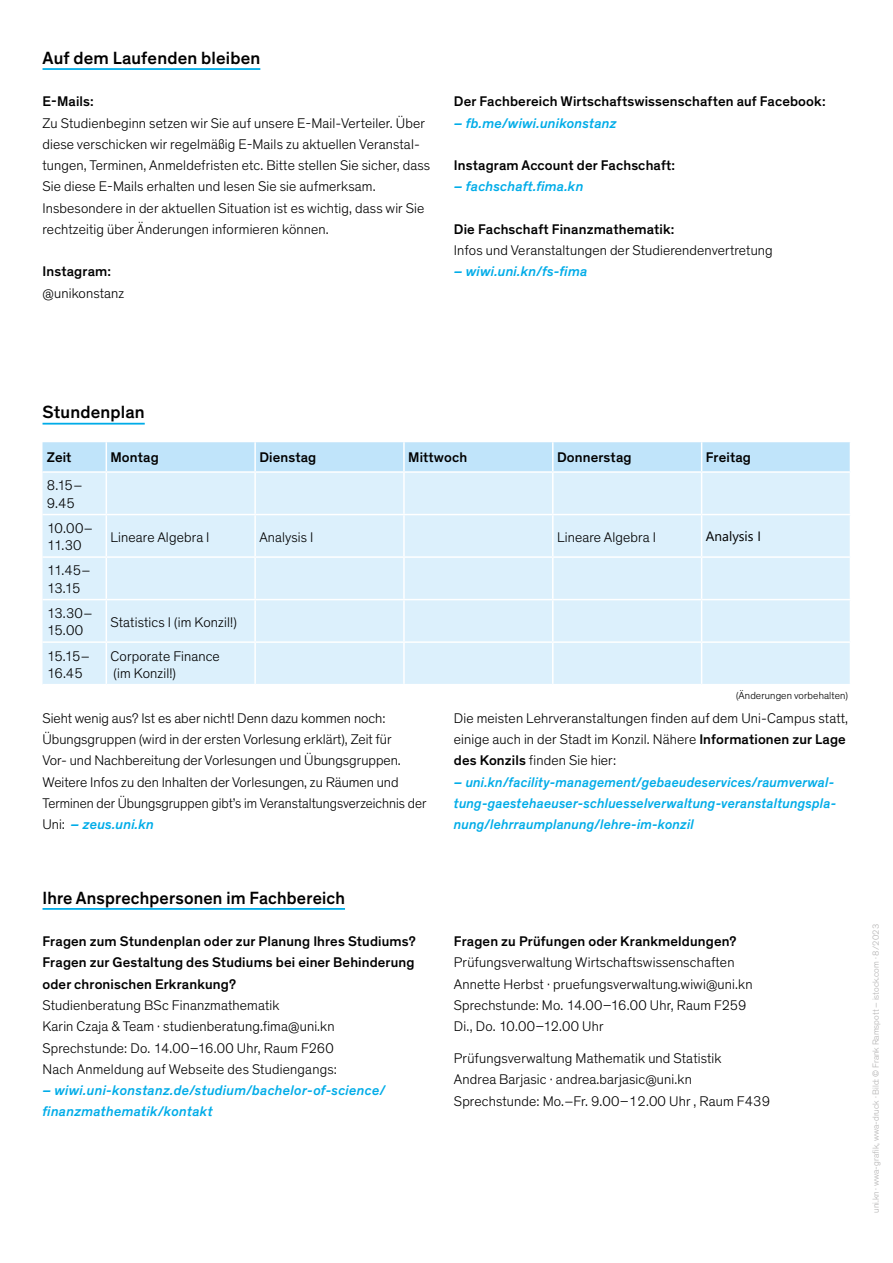
<style>
.page{position:relative;width:893px;height:1263px;background:#fff}
.page>*{position:absolute;margin:0;border:0;box-sizing:border-box;transform-origin:0 0}
.t1{font:500 18px "Theinhardt";letter-spacing:.01em;color:#000}
.t2{font:300 14.25px/21.3px "Theinhardt";letter-spacing:.01em;color:#000}
.t3{font:500 14.25px/21.3px "Theinhardt";letter-spacing:.01em;color:#000;text-align:justify}
.t4{font:italic 500 14.25px/21.3px "Theinhardt";letter-spacing:.01em;color:#00ace8}
.t5{font:13.5px "Segoe UI";color:#000}
.t6{font:300 10.5px "Theinhardt";letter-spacing:.01em;color:#000}
.t7{font:300 9px "Theinhardt";color:#b3b2b2}
.s1{font-weight:500;font-style:italic;color:#00ace8}
.s2{font-weight:500}
</style>
<div class="page">
<hr style="left:43px;top:68px;width:217px;height:2px;background:#00ace8">
<div style="left:43px;top:473px;width:807px;height:211px;background:#dcf0fc"></div>
<hr style="left:106px;top:473px;width:1px;height:41px;background:#fff">
<hr style="left:254px;top:473px;width:2px;height:41px;background:#fff">
<hr style="left:403px;top:473px;width:2px;height:41px;background:#fff">
<hr style="left:552px;top:473px;width:2px;height:41px;background:#fff">
<hr style="left:701px;top:473px;width:1px;height:41px;background:#fff">
<hr style="left:43px;top:514px;width:63px;height:1px;background:#fff">
<hr style="left:106px;top:514px;width:149px;height:1px;background:#fff">
<hr style="left:106px;top:515px;width:1px;height:41px;background:#fff">
<hr style="left:255px;top:514px;width:149px;height:1px;background:#fff">
<hr style="left:254px;top:515px;width:2px;height:41px;background:#fff">
<hr style="left:403px;top:515px;width:2px;height:41px;background:#fff">
<hr style="left:552px;top:515px;width:2px;height:41px;background:#fff">
<hr style="left:701px;top:515px;width:1px;height:41px;background:#fff">
<hr style="left:106px;top:558px;width:1px;height:41px;background:#fff">
<hr style="left:254px;top:558px;width:2px;height:41px;background:#fff">
<hr style="left:403px;top:558px;width:2px;height:41px;background:#fff">
<hr style="left:552px;top:558px;width:2px;height:41px;background:#fff">
<hr style="left:701px;top:558px;width:1px;height:41px;background:#fff">
<hr style="left:106px;top:600px;width:1px;height:41px;background:#fff">
<hr style="left:254px;top:600px;width:2px;height:41px;background:#fff">
<hr style="left:403px;top:600px;width:2px;height:41px;background:#fff">
<hr style="left:552px;top:600px;width:2px;height:41px;background:#fff">
<hr style="left:701px;top:600px;width:1px;height:41px;background:#fff">
<hr style="left:106px;top:643px;width:1px;height:41px;background:#fff">
<hr style="left:254px;top:643px;width:2px;height:41px;background:#fff">
<hr style="left:403px;top:643px;width:2px;height:41px;background:#fff">
<hr style="left:552px;top:643px;width:2px;height:41px;background:#fff">
<hr style="left:701px;top:643px;width:1px;height:41px;background:#fff">
<hr style="left:404px;top:514px;width:149px;height:1px;background:#fff">
<hr style="left:553px;top:514px;width:149px;height:1px;background:#fff">
<hr style="left:702px;top:514px;width:149px;height:1px;background:#fff">
<hr style="left:43px;top:556px;width:63px;height:2px;background:#fff">
<hr style="left:106px;top:556px;width:149px;height:2px;background:#fff">
<hr style="left:255px;top:556px;width:149px;height:2px;background:#fff">
<hr style="left:404px;top:556px;width:149px;height:2px;background:#fff">
<hr style="left:553px;top:556px;width:149px;height:2px;background:#fff">
<hr style="left:702px;top:556px;width:149px;height:2px;background:#fff">
<hr style="left:43px;top:599px;width:63px;height:1px;background:#fff">
<hr style="left:106px;top:599px;width:149px;height:1px;background:#fff">
<hr style="left:255px;top:599px;width:149px;height:1px;background:#fff">
<hr style="left:404px;top:599px;width:149px;height:1px;background:#fff">
<hr style="left:553px;top:599px;width:149px;height:1px;background:#fff">
<hr style="left:702px;top:599px;width:149px;height:1px;background:#fff">
<hr style="left:43px;top:641px;width:63px;height:2px;background:#fff">
<hr style="left:106px;top:641px;width:149px;height:2px;background:#fff">
<hr style="left:255px;top:641px;width:149px;height:2px;background:#fff">
<hr style="left:404px;top:641px;width:149px;height:2px;background:#fff">
<hr style="left:553px;top:641px;width:149px;height:2px;background:#fff">
<hr style="left:702px;top:641px;width:149px;height:2px;background:#fff">
<svg style="left:43px;top:442px;width:807px;height:30px;background:#c2e5fa"></svg>
<hr style="left:43px;top:423px;width:102px;height:2px;background:#00ace8">
<hr style="left:43px;top:908px;width:302px;height:2px;background:#00ace8">
<p class="t1" style="left:43px;top:47px;width:219px">Auf dem Laufenden bleiben</p>
<p class="t3" style="left:43px;top:91px;width:53px">E-Mails:</p>
<p class="t2" style="left:43px;top:112px;width:389px">Zu Studienbeginn setzen wir Sie auf unsere E-Mail-Verteiler. Über diese verschicken wir regelmäßig E-Mails zu aktuellen Veranstal&shy;tungen, Terminen, Anmeldefristen etc. Bitte stellen Sie sicher, dass Sie diese E-Mails erhalten und lesen Sie sie aufmerksam.<br>Insbesondere in der aktuellen Situation ist es wichtig, dass wir Sie rechtzeitig über Änderungen informieren können.</p>
<p class="t3" style="left:43px;top:261px;width:70px">Instagram:</p>
<p class="t2" style="left:43px;top:282px;width:83px">@unikonstanz</p>
<p class="t3" style="left:454px;top:91px;width:373px">Der Fachbereich Wirtschaftswissenschaften auf Facebook:</p>
<p class="t4" style="left:454px;top:112px;width:164px">– fb.me/wiwi.unikonstanz</p>
<p class="t3" style="left:454px;top:155px;width:223px">Instagram Account der Fachschaft:</p>
<p class="t4" style="left:454px;top:176px;width:131px">– fachschaft.fima.kn</p>
<p class="t3" style="left:454px;top:219px;width:222px">Die Fachschaft Finanzmathematik:</p>
<p class="t2" style="left:454px;top:240px;width:320px">Infos und Veranstaltungen der Studierendenvertretung</p>
<p class="t4" style="left:454px;top:261px;width:135px">– wiwi.uni.kn/fs-fima</p>
<p class="t1" style="left:43px;top:402px;width:104px">Stundenplan</p>
<p class="t3" style="left:47px;top:447px;width:26px">Zeit</p>
<p class="t3" style="left:111px;top:447px;width:50px">Montag</p>
<p class="t3" style="left:259px;top:447px;width:58px">Dienstag</p>
<p class="t3" style="left:408px;top:447px;width:61px">Mittwoch</p>
<p class="t3" style="left:557px;top:447px;width:76px">Donnerstag</p>
<p class="t3" style="left:706px;top:447px;width:47px">Freitag</p>
<p class="t2" style="left:47px;top:477px;width:37px;line-height:17.2px">8.15–<br>9.45</p>
<p class="t2" style="left:47px;top:520px;width:48px;line-height:17.2px">10.00–<br>11.30</p>
<p class="t2" style="left:111px;top:526px;width:100px">Lineare Algebra I</p>
<p class="t2" style="left:259px;top:526px;width:56px">Analysis I</p>
<p class="t2" style="left:557px;top:526px;width:100px">Lineare Algebra I</p>
<p class="t5" style="left:706px;top:523px;width:57px">Analysis I</p>
<p class="t2" style="left:47px;top:562px;width:45px;line-height:17.2px">11.45–<br>13.15</p>
<p class="t2" style="left:47px;top:605px;width:47px;line-height:17.2px">13.30–<br>15.00</p>
<p class="t2" style="left:111px;top:611px;width:128px">Statistics I (im Konzil!)</p>
<p class="t2" style="left:47px;top:647px;width:45px;line-height:17.2px">15.15–<br>16.45</p>
<p class="t2" style="left:111px;top:647px;width:111px;line-height:17.2px">Corporate Finance (im Konzil!)</p>
<p class="t2" style="left:43px;top:708px;width:385px">Sieht wenig aus? Ist es aber nicht! Denn dazu kommen noch:<br>Übungsgruppen (wird in der ersten Vorlesung erklärt), Zeit für<br>Vor- und Nachbereitung der Vorlesungen und Übungsgruppen.<br>Weitere Infos zu den Inhalten der Vorlesungen, zu Räumen und Terminen der Übungsgruppen gibt’s im Veranstaltungsverzeichnis der Uni: <span class="s1">– zeus.uni.kn</span></p>
<p class="t6" style="left:736px;top:689px;width:113px">(Änderungen vorbehalten)</p>
<p class="t2" style="left:454px;top:708px;width:396px">Die meisten Lehrveranstaltungen finden auf dem Uni-Campus statt, einige auch in der Stadt im Konzil. Nähere <span class="s2">Informationen zur Lage des Konzils</span> finden Sie hier:</p>
<p class="t4" style="left:454px;top:771px;width:384px">– uni.kn/facility-management/gebaeudeservices/raumverwal&shy;tung-gaestehaeuser-schluesselverwaltung-veranstaltungspla&shy;nung/lehrraumplanung/lehre-im-konzil</p>
<p class="t1" style="left:43px;top:887px;width:304px">Ihre Ansprechpersonen im Fachbereich</p>
<p class="t3" style="left:43px;top:931px;width:375px">Fragen zum Stundenplan oder zur Planung Ihres Studiums?<br>Fragen zur Gestaltung des Studiums bei einer Behinderung oder chronischen Erkrankung?</p>
<p class="t2" style="left:43px;top:995px;width:296px">Studienberatung BSc Finanzmathematik<br>Karin Czaja &amp; Team · studienberatung.fima@uni.kn Sprechstunde: Do. 14.00–16.00 Uhr, Raum F260<br>Nach Anmeldung auf Webseite des Studiengangs:</p>
<p class="t4" style="left:43px;top:1080px;width:344px">– wiwi.uni-konstanz.de/studium/bachelor-of-science/ finanzmathematik/kontakt</p>
<p class="t3" style="left:454px;top:931px;width:284px">Fragen zu Prüfungen oder Krankmeldungen?</p>
<p class="t2" style="left:454px;top:952px;width:300px">Prüfungsverwaltung Wirtschaftswissenschaften Annette Herbst · pruefungsverwaltung.wiwi@uni.kn Sprechstunde: Mo. 14.00–16.00 Uhr, Raum F259<br>Di., Do. 10.00–12.00 Uhr</p>
<p class="t2" style="left:454px;top:1048px;width:318px">Prüfungsverwaltung Mathematik und Statistik<br>Andrea Barjasic · andrea.barjasic@uni.kn<br>Sprechstunde: Mo.–Fr. 9.00–12.00 Uhr , Raum F439</p>
<p class="t7" style="left:871px;top:1213px;width:290px;rotate:-90deg">uni.kn · wwa-grafik, wwa-druck · Bild: © Frank Ramspott – istock.com · 8/ 2023</p>
</div>
